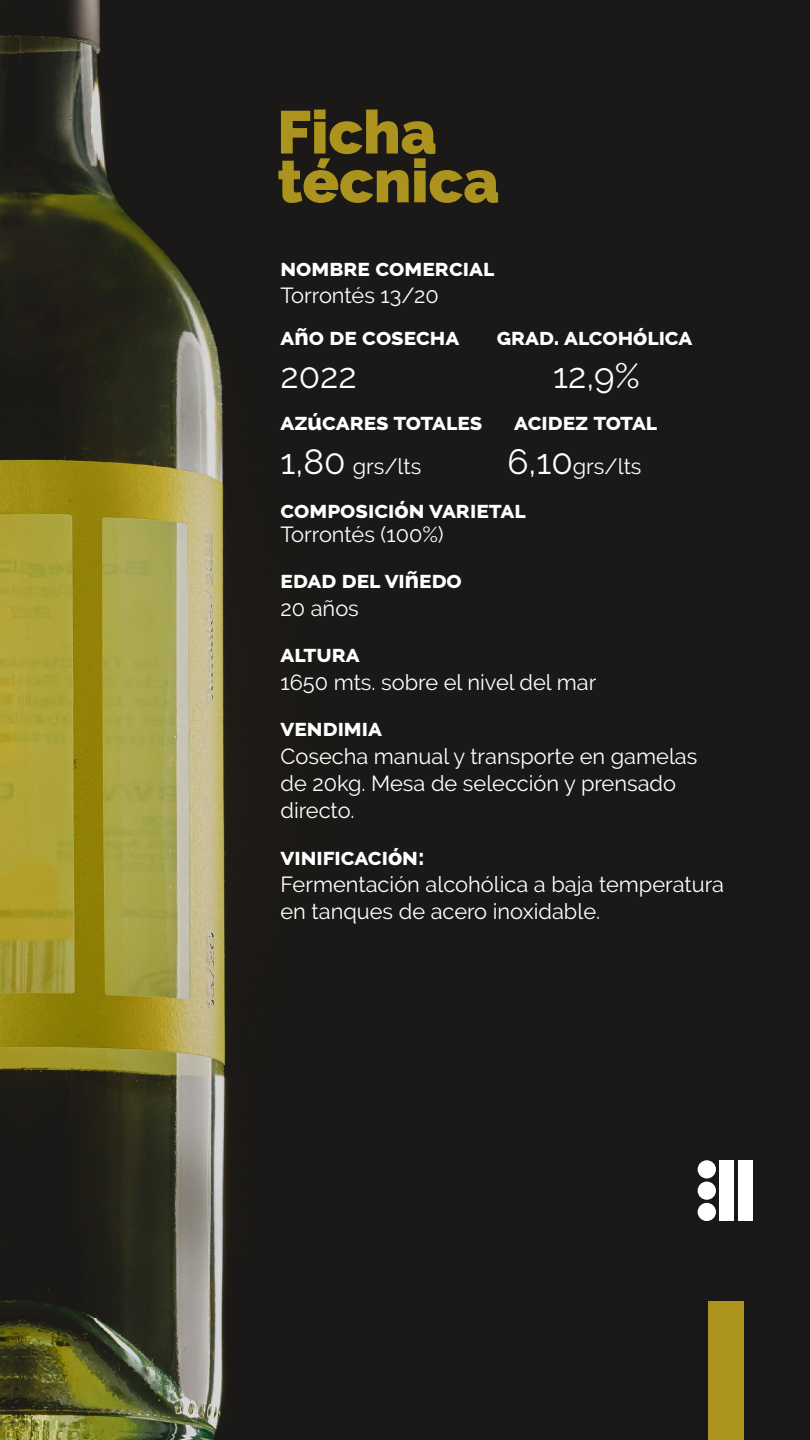
<style>
.page{position:relative;width:810px;height:1440px;background:#1a1816}
.page>*{position:absolute;margin:0;border:0;box-sizing:border-box;transform-origin:0 0}
.t1{font:900 60.22px/48.8px "Raleway";color:#ac931d}
.t2{font:35.03px "Raleway";color:#fff}
.t3{font:800 23.33px "Raleway";color:#fff}
.t4{font:21.83px/27.2px "Raleway";color:#fff}
.s1{font-size:35.03px}
</style>
<div class="page">
<img style="left:0;top:0;width:229px;height:1440px">
<div style="left:708px;top:1301px;width:36px;height:139px;background:#ac931d"></div>
<div style="left:698px;top:1160px;width:18px;height:18px;background:#fff;border-radius:50%"></div>
<div style="left:698px;top:1182px;width:18px;height:18px;background:#fff;border-radius:50%"></div>
<div style="left:698px;top:1203px;width:18px;height:18px;background:#fff;border-radius:50%"></div>
<div style="left:720px;top:1161px;width:14px;height:60px;background:#fff"></div>
<div style="left:738px;top:1161px;width:14px;height:60px;background:#fff"></div>
<h1 class="t1" style="left:277px;top:108px;width:224px">Ficha técnica</h1>
<p class="t3" style="left:280px;top:254px;width:215px">nombre comercial</p>
<p class="t4" style="left:280px;top:281px;width:160px">Torrontés 13/20</p>
<p class="t3" style="left:280px;top:323px;width:180px">año de cosecha</p>
<p class="t3" style="left:497px;top:323px;width:197px">grad. alcohólica</p>
<h2 class="t2" style="left:280px;top:356px;width:78px">2022</h2>
<h2 class="t2" style="left:553px;top:356px;width:88px">12,9%</h2>
<p class="t3" style="left:280px;top:409px;width:203px">azúcares totales</p>
<p class="t3" style="left:514px;top:409px;width:144px">acidez total</p>
<p class="t4" style="left:280px;top:453px;width:142px"><span class="s1">1,80</span> grs/lts</p>
<p class="t4" style="left:507px;top:453px;width:136px"><span class="s1">6,10</span>grs/lts</p>
<p class="t3" style="left:280px;top:497px;width:247px">composición varietal</p>
<p class="t4" style="left:280px;top:520px;width:165px">Torrontés (100%)</p>
<p class="t3" style="left:280px;top:567px;width:183px">edad del viñedo</p>
<p class="t4" style="left:280px;top:594px;width:80px">20 años</p>
<p class="t3" style="left:280px;top:641px;width:81px">altura</p>
<p class="t4" style="left:280px;top:668px;width:317px">1650 mts. sobre el nivel del mar</p>
<p class="t3" style="left:280px;top:715px;width:103px">vendimia</p>
<p class="t4" style="left:280px;top:742px;width:418px">Cosecha manual y transporte en gamelas de 20kg. Mesa de selección y prensado directo.</p>
<p class="t3" style="left:280px;top:843px;width:145px">vinificación:</p>
<p class="t4" style="left:280px;top:871px;width:445px">Fermentación alcohólica a baja temperatura en tanques de acero inoxidable.</p>
</div>
